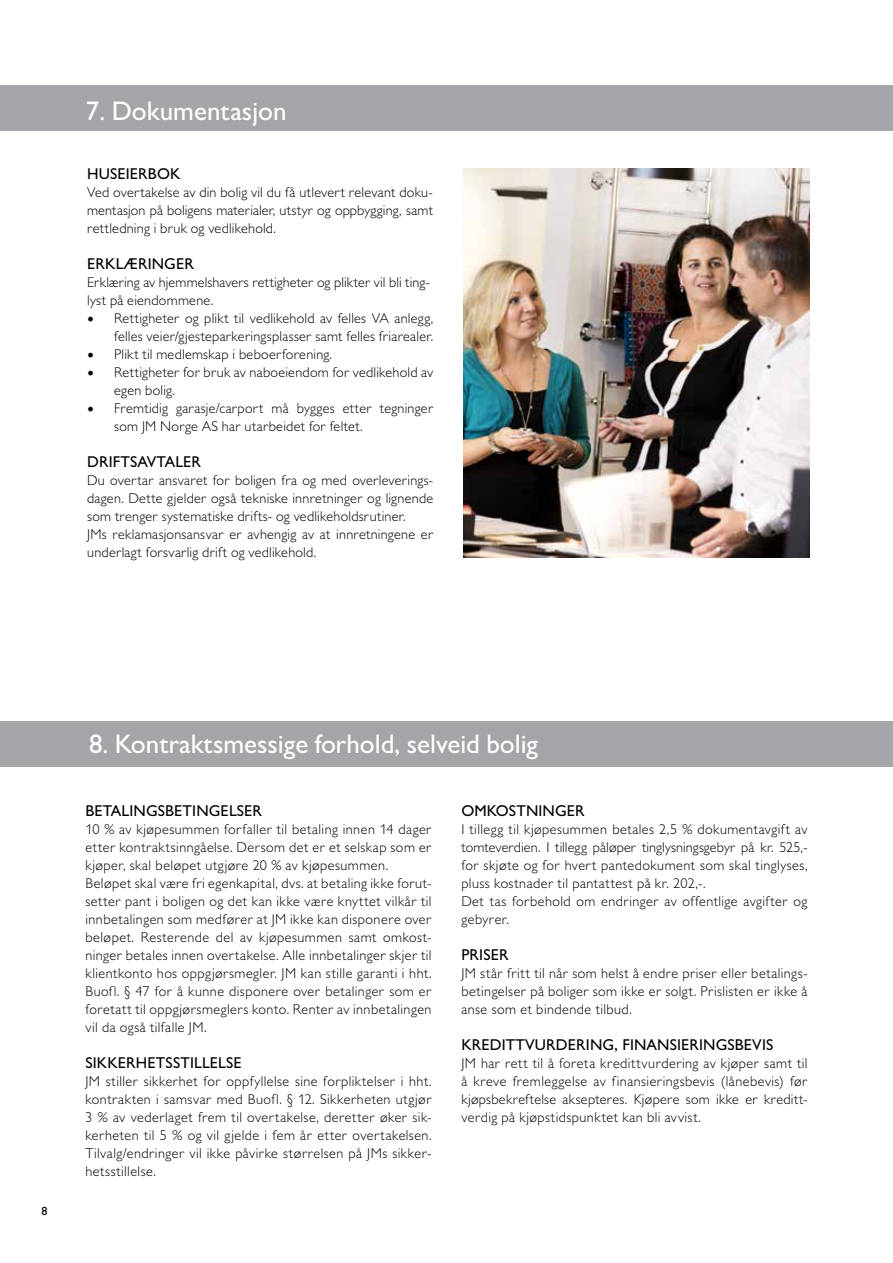
<style>
.page{position:relative;width:893px;height:1263px;background:#fff}
.page>*{position:absolute;margin:0;border:0;box-sizing:border-box;transform-origin:0 0}
.t1{font:27px "Gill Sansfor JM";color:#fff}
.t2{font:15.75px "Gill Sansfor JM";letter-spacing:.01em;color:#000}
.t3{font:300 14.25px/18px "Gill Sansfor JM";letter-spacing:.025em;color:#000}
.t4{font:12px "Gill Sansfor JM";color:#000}
.s1{font-family:"Minion Pro";font-weight:400;font-size:18px}
</style>
<div class="page">
<div style="left:0;top:85px;width:893px;height:46px;background:#a5a4a8"></div>
<div style="left:0;top:721px;width:893px;height:45px;background:#a5a4a8"></div>
<img style="left:463px;top:168px;width:346px;height:389px">
<h1 class="t1" style="left:86px;top:95px;width:202px">7. Dokumentasjon</h1>
<p class="t2" style="left:87px;top:164px;width:95px">HUSEIERBOK</p>
<p class="t3" style="left:87px;top:183px;width:348px;text-align:justify">Ved overtakelse av din bolig vil du få utlevert relevant doku&shy;mentasjon på boligens materialer, utstyr og oppbygging, samt rettledning i bruk og vedlikehold.</p>
<p class="t2" style="left:87px;top:254px;width:108px">ERKLÆRINGER</p>
<p class="t3" style="left:87px;top:273px;width:344px">Erklæring av hjemmelshavers rettigheter og plikter vil bli ting&shy;lyst på eiendommene.</p>
<p class="t3" style="left:87px;top:309px;width:348px;text-align:right"><span class="s1">•</span> Rettigheter og plikt til vedlikehold av felles VA anlegg, felles veier/gjesteparkeringsplasser samt felles friarealer.</p>
<p class="t3" style="left:87px;top:345px;width:246px"><span class="s1">•</span> Plikt til medlemskap i beboerforening.</p>
<p class="t3" style="left:114px;top:363px;width:321px;text-indent:-27px"><span class="s1">•</span> Rettigheter for bruk av naboeiendom for vedlikehold av egen bolig.</p>
<p class="t3" style="left:114px;top:399px;width:321px;text-indent:-27px"><span class="s1">•</span> Fremtidig garasje/carport må bygges etter tegninger som JM Norge AS har utarbeidet for feltet.</p>
<p class="t2" style="left:87px;top:452px;width:115px">DRIFTSAVTALER</p>
<p class="t3" style="left:87px;top:471px;width:348px">Du overtar ansvaret for boligen fra og med overleverings&shy;dagen. Dette gjelder også tekniske innretninger og lignende som trenger systematiske drifts- og vedlikeholdsrutiner.<br>JMs reklamasjonsansvar er avhengig av at innretningene er underlagt forsvarlig drift og vedlikehold.</p>
<p class="t4" style="left:42px;top:1204px;width:7px">8</p>
<h1 class="t1" style="left:89px;top:728px;width:451px">8. Kontraktsmessige forhold, selveid bolig</h1>
<p class="t2" style="left:85px;top:801px;width:178px">BETALINGSBETINGELSER</p>
<p class="t3" style="left:85px;top:820px;width:348px">10 % av kjøpesummen forfaller til betaling innen 14 dager etter kontraktsinngåelse. Dersom det er et selskap som er kjøper, skal beløpet utgjøre 20 % av kjøpesummen.<br>Beløpet skal være fri egenkapital, dvs. at betaling ikke forut&shy;setter pant i boligen og det kan ikke være knyttet vilkår til innbetalingen som medfører at JM ikke kan disponere over beløpet. Resterende del av kjøpesummen samt omkost&shy;ninger betales innen overtakelse. Alle innbetalinger skjer til klientkonto hos oppgjørsmegler. JM kan stille garanti i hht.<br>Buofl. § 47 for å kunne disponere over betalinger som er foretatt til oppgjørsmeglers konto. Renter av innbetalingen vil da også tilfalle JM.</p>
<p class="t2" style="left:85px;top:1053px;width:158px">SIKKERHETSSTILLELSE</p>
<p class="t3" style="left:85px;top:1072px;width:348px;text-align:justify">JM stiller sikkerhet for oppfyllelse sine forpliktelser i hht. kontrakten i samsvar med Buofl. § 12. Sikkerheten utgjør 3 % av vederlaget frem til overtakelse, deretter øker sik&shy;kerheten til 5 % og vil gjelde i fem år etter overtakelsen.<br>Tilvalg/endringer vil ikke påvirke størrelsen på JMs sikker&shy;hetsstillelse.</p>
<p class="t2" style="left:461px;top:801px;width:125px">OMKOSTNINGER</p>
<p class="t3" style="left:461px;top:820px;width:348px">I tillegg til kjøpesummen betales 2,5 % dokumentavgift av tomteverdien. I tillegg påløper tinglysningsgebyr på kr. 525,- for skjøte og for hvert pantedokument som skal tinglyses, pluss kostnader til pantattest på kr. 202,-.<br>Det tas forbehold om endringer av offentlige avgifter og gebyrer.</p>
<p class="t2" style="left:461px;top:945px;width:49px">PRISER</p>
<p class="t3" style="left:461px;top:964px;width:348px;text-align:justify">JM står fritt til når som helst å endre priser eller betalings&shy;betingelser på boliger som ikke er solgt. Prislisten er ikke å anse som et bindende tilbud.</p>
<p class="t2" style="left:461px;top:1035px;width:313px">KREDITTVURDERING, FINANSIERINGSBEVIS</p>
<p class="t3" style="left:461px;top:1054px;width:348px;text-align:justify">JM har rett til å foreta kredittvurdering av kjøper samt til å kreve fremleggelse av finansieringsbevis (lånebevis) før kjøpsbekreftelse aksepteres. Kjøpere som ikke er kreditt&shy;verdig på kjøpstidspunktet kan bli avvist.</p>
</div>
